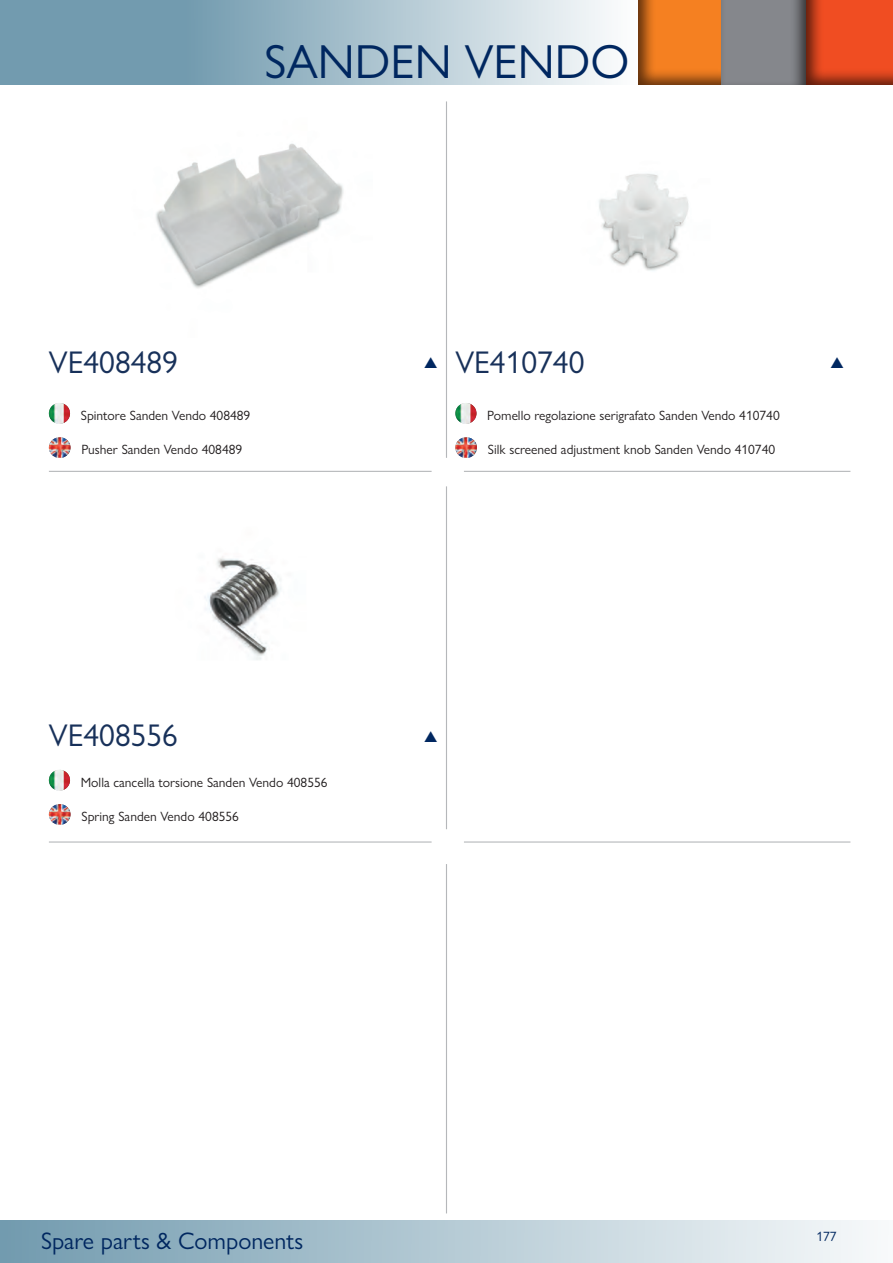
<style>
.page{position:relative;width:893px;height:1263px;background:#fff}
.page>*{position:absolute;margin:0;border:0;box-sizing:border-box;transform-origin:0 0}
.t1{font:48px "Gill Sans Nova";color:#002760}
.t2{font:31.5px "Gill Sans Nova";color:#18315a}
.t3{font:24px "Gill Sans Nova";color:#002760}
.t4{font:13.5px "Gill Sans Nova";color:#231f20}
.t5{font:13.5px "Gill Sans Nova";color:#002760}
</style>
<div class="page">
<svg style="left:0;top:0;width:607px;height:85px;background:#9fbac8"></svg>
<div style="left:637px;top:0;width:88px;height:86px;background:#231f20;opacity:.71"></div>
<div style="left:721px;top:0;width:88px;height:87px;background:#231f20;opacity:.75"></div>
<div style="left:805px;top:0;width:88px;height:86px;background:#231f20;opacity:.71"></div>
<div style="left:0;top:1220px;width:893px;height:43px;background:linear-gradient(to right,#719aae,#f8fafb)"></div>
<img style="left:156px;top:143px;width:188px;height:145px">
<img style="left:205px;top:556px;width:76px;height:104px">
<img style="left:599px;top:173px;width:90px;height:98px">
<img style="left:49px;top:437px;width:22px;height:21px">
<img style="left:49px;top:804px;width:22px;height:20px">
<img style="left:455px;top:437px;width:22px;height:21px">
<img style="left:49px;top:403px;width:21px;height:21px;border-radius:10px">
<img style="left:49px;top:770px;width:21px;height:21px;border-radius:10px">
<img style="left:455px;top:403px;width:21px;height:21px;border-radius:10px">
<hr style="left:446px;top:101px;width:1px;height:357px;background:#85888d">
<hr style="left:464px;top:471px;width:386px;height:1px;background:#85888d">
<hr style="left:49px;top:471px;width:383px;height:1px;background:#85888d">
<hr style="left:464px;top:841px;width:386px;height:1px;background:#85888d">
<hr style="left:49px;top:841px;width:383px;height:1px;background:#85888d">
<hr style="left:446px;top:486px;width:1px;height:343px;background:#85888d">
<hr style="left:446px;top:864px;width:1px;height:349px;background:#85888d">
<h1 class="t1" style="left:264px;top:32px;width:366px">SANDEN VENDO</h1>
<h2 class="t2" style="left:49px;top:343px;width:131px">VE408489</h2>
<h2 class="t2" style="left:455px;top:343px;width:131px">VE410740</h2>
<p class="t4" style="left:81px;top:407px;width:171px">Spintore Sanden Vendo 408489</p>
<p class="t4" style="left:487px;top:407px;width:294px">Pomello regolazione serigrafato Sanden Vendo 410740</p>
<p class="t4" style="left:82px;top:441px;width:162px">Pusher Sanden Vendo 408489</p>
<p class="t4" style="left:488px;top:441px;width:289px">Silk screened adjustment knob Sanden Vendo 410740</p>
<h2 class="t2" style="left:49px;top:716px;width:131px">VE408556</h2>
<p class="t4" style="left:81px;top:774px;width:248px">Molla cancella torsione Sanden Vendo 408556</p>
<p class="t4" style="left:82px;top:808px;width:159px">Spring Sanden Vendo 408556</p>
<h3 class="t3" style="left:41px;top:1226px;width:264px">Spare parts &amp; Components</h3>
<p class="t5" style="left:816px;top:1228px;width:22px">177</p>
</div>
